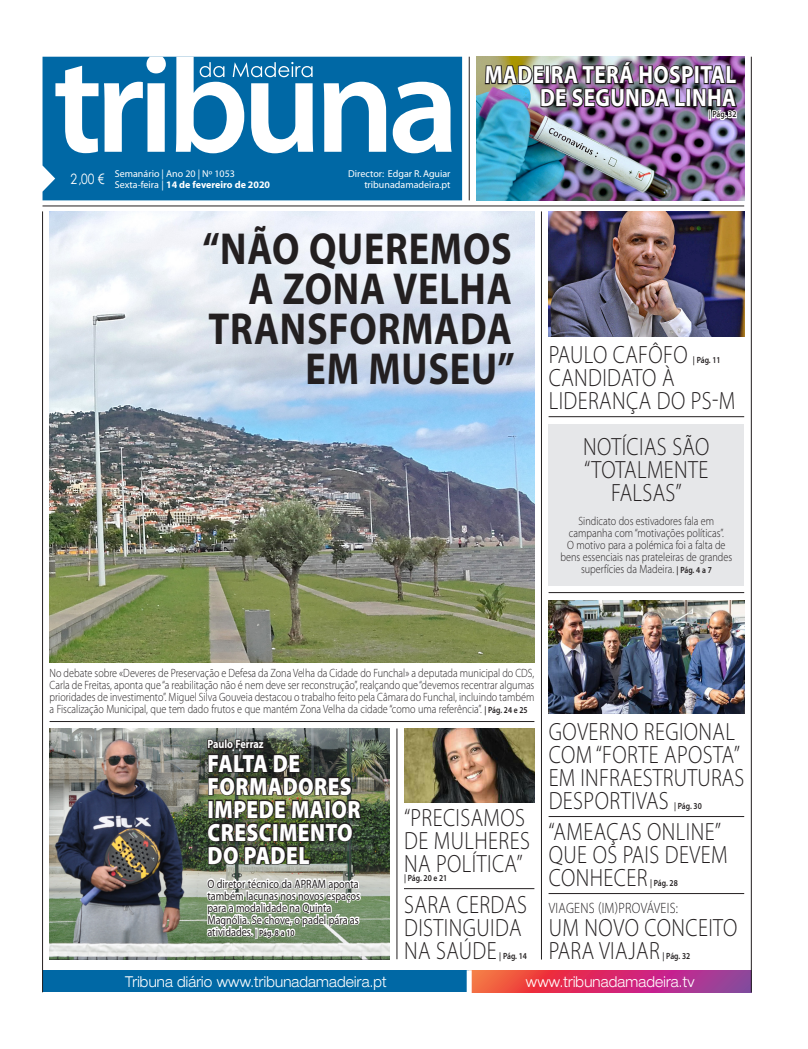
<style>
.page{position:relative;width:808px;height:1049px;background:#fff}
.page>*{position:absolute;margin:0;border:0;box-sizing:border-box;transform-origin:0 0}
._2-titulo_secundario{font:700 45px/40px "Myriad Pro";letter-spacing:.02em;color:#231f20;text-align:right;scale:.85 1}
._2-titulo_secundario-2{font:300 25px/23px "Myriad Pro";letter-spacing:.02em;color:#231f20;scale:.85 1}
._2-titulo_secundario-3{font:900 25px/23px "Myriad Pro";letter-spacing:.02em;color:#fff;scale:.85 1}
._2-titulo_secundario-4{font:700 25px "Myriad Pro";letter-spacing:.02em;color:#fff;scale:.85 1}
._1-titulo_semibold{font:300 expanded 15px "Helvetica Neue LT Std";letter-spacing:.015em;color:#fff;scale:.85 1}
._2-titulo_secundario-5{font:300 15px "Myriad Pro";letter-spacing:.02em;color:#231f20;scale:.85 1}
.t1{font:14.3px "Century Gothic";color:#fff;scale:.84 1}
._2-titulo_secundario-6{font:300 12px/12px "Myriad Pro";color:#231f20;text-align:justify;scale:.85 1}
._2-titulo_secundario-7{font:12px/12px "Myriad Pro";color:#231f20;scale:.85 1}
._2-titulo_secundario-8{font:700 12px "Myriad Pro";color:#fff;scale:.85 1}
.t2{font:10px "Myriad";color:#fff}
.t3{font:700 10px "Myriad";color:#fff}
._2-titulo_secundario-9{font:600 9px "Myriad Pro";color:#231f20;scale:.85 1}
.s1{font-weight:400}
.s2{font-weight:600;font-size:9px}
</style>
<div class="page">
<img style="left:50px;top:728px;width:340px;height:231px">
<div style="left:43px;top:970px;width:427px;height:22px;background:#0068a5"></div>
<svg style="left:472px;top:970px;width:279px;height:22px;background:#cf386b"></svg>
<div style="left:467px;top:970px;width:5px;height:37px;background:#fff"></div>
<div style="left:43px;top:57px;width:419px;height:143px;background:#0068a5"></div>
<hr style="left:751px;top:57px;width:1px;height:935px;background:#231f20">
<hr style="left:549px;top:416px;width:195px;height:1px;background:#231f20">
<hr style="left:549px;top:592px;width:195px;height:1px;background:#231f20">
<hr style="left:549px;top:816px;width:195px;height:1px;background:#231f20">
<hr style="left:404px;top:888px;width:130px;height:1px;background:#231f20">
<hr style="left:549px;top:893px;width:195px;height:1px;background:#231f20">
<hr style="left:397px;top:728px;width:1px;height:231px;background:#231f20">
<hr style="left:50px;top:721px;width:484px;height:1px;background:#231f20">
<hr style="left:541px;top:211px;width:1px;height:748px;background:#231f20">
<hr style="left:469px;top:57px;width:1px;height:143px;background:#231f20">
<hr style="left:43px;top:206px;width:701px;height:1px;background:#231f20">
<svg style="left:55px;top:57px;width:397px;height:96px;fill:#0068a5"></svg>
<svg style="left:200px;top:62px;width:24px;height:15px"></svg>
<svg style="left:233px;top:62px;width:80px;height:15px"></svg>
<hr style="left:42px;top:211px;width:1px;height:781px;background:#231f20">
<img style="left:476px;top:57px;width:268px;height:143px">
<img style="left:206px;top:728px;width:157px;height:232px">
<img style="left:484px;top:56px;width:254px;height:75px">
<img style="left:404px;top:728px;width:130px;height:74px">
<img style="left:549px;top:600px;width:195px;height:113px">
<img style="left:549px;top:211px;width:195px;height:126px">
<img style="left:50px;top:211px;width:484px;height:451px">
<div style="left:549px;top:424px;width:195px;height:161px;background:#e6e7e9"></div>
<p class="t2" style="left:115px;top:168px;width:122px">Semanário | Ano 20 | Nº 1053</p>
<p class="t3" style="left:115px;top:179px;width:157px"><span class="s1">Sexta-feira |</span> 14 de fevereiro de 2020</p>
<p class="t1" style="left:71px;top:170px;width:42px">2 ,00 €</p>
<p class="t2" style="left:348px;top:168px;width:104px">Director: Edgar R. Aguiar</p>
<p class="t2" style="left:364px;top:179px;width:88px">tribunadamadeira.pt</p>
<p class="_2-titulo_secundario-4" style="left:485px;top:59px;width:297px">MADEIRA TERÁ HOSPITAL</p>
<p class="_2-titulo_secundario-4" style="left:540px;top:82px;width:232px">DE SEGUNDA LINHA</p>
<p class="_2-titulo_secundario-9" style="left:709px;top:108px;width:34px">| Pág. 32</p>
<p class="_2-titulo_secundario" style="left:202px;top:227px;width:365px">“NÃO QUEREMOS</p>
<p class="_2-titulo_secundario" style="left:209px;top:267px;width:358px">A ZONA VELHA<br>TRANSFORMADA</p>
<p class="_2-titulo_secundario" style="left:306px;top:347px;width:248px">EM MUSEU”</p>
<p class="_2-titulo_secundario-2" style="left:549px;top:343px;width:165px">Paulo Cafôfo</p>
<p class="_2-titulo_secundario-9" style="left:693px;top:354px;width:34px">| Pág. 11</p>
<p class="_2-titulo_secundario-2" style="left:549px;top:366px;width:218px">candidato à liderança do PS-M</p>
<p class="_2-titulo_secundario-2" style="left:583px;top:435px;width:150px;text-align:center">N otícias são “totalmente falsas”</p>
<p class="_2-titulo_secundario-6" style="left:560px;top:515px;width:203px;text-align:center">Sindicato dos estivadores fala em campanha com “motivações políticas”.<br>O motivo para a polémica foi a falta de bens essenciais nas prateleiras de grandes superfícies da Madeira. <span class="s2">| Pág. 4 a 7</span></p>
<p class="_2-titulo_secundario-6" style="left:50px;top:667px;width:572px">No debate sobre «Deveres de Preservação e Defesa da Zona Velha da Cidade do Funchal» a deputada municipal do CDS, Carla de Freitas, aponta que “a reabilitação não é nem deve ser reconstrução”, realçando que “devemos recentrar algumas prioridades de investimento”. Miguel Silva Gouveia destacou o trabalho feito pela Câmara do Funchal, incluindo também a Fiscalização Municipal, que tem dado frutos e que mantém Zona Velha da cidade “como uma referência”. <span class="s2">| Pág. 24 e 25</span></p>
<p class="_2-titulo_secundario-8" style="left:207px;top:737px;width:68px">PAULO FERRAZ</p>
<p class="_2-titulo_secundario-3" style="left:208px;top:750px;width:171px">FALTA DE<br>FORMADORES</p>
<p class="_2-titulo_secundario-3" style="left:208px;top:796px;width:181px">IMPEDE MAIOR<br>CRESCIMENTO</p>
<p class="_2-titulo_secundario-3" style="left:208px;top:842px;width:121px">DO PADEL</p>
<p class="_2-titulo_secundario-7" style="left:207px;top:877px;width:181px">O diretor técnico da APRAM aponta também lacunas nos novos espaços para a modalidade na Quinta<br>Magnólia. Se chove, o padel pára as atividades. <span class="s2">| Pág. 8 a 10</span></p>
<p class="_2-titulo_secundario-2" style="left:404px;top:806px;width:150px">“Precisamos de mulheres na política”</p>
<p class="_2-titulo_secundario-9" style="left:404px;top:873px;width:53px">| Pág. 20 e 21</p>
<p class="_2-titulo_secundario-2" style="left:404px;top:893px;width:146px">Sara Cerdas distinguida na Saúde</p>
<p class="_2-titulo_secundario-9" style="left:499px;top:950px;width:34px">| Pág. 14</p>
<p class="_2-titulo_secundario-2" style="left:549px;top:719px;width:232px">Governo Regional com “forte aposta” em infraestruturas desportivas</p>
<p class="_2-titulo_secundario-9" style="left:674px;top:800px;width:34px">| Pág. 30</p>
<p class="_2-titulo_secundario-2" style="left:549px;top:820px;width:212px">“Ameaças online” que os pais devem conhecer</p>
<p class="_2-titulo_secundario-9" style="left:650px;top:878px;width:34px">| Pág. 28</p>
<p class="_2-titulo_secundario-5" style="left:549px;top:899px;width:154px">Viagens (im)prováveis:</p>
<p class="_2-titulo_secundario-2" style="left:549px;top:916px;width:223px">um novo conceito para viajar</p>
<p class="_2-titulo_secundario-9" style="left:662px;top:950px;width:34px">| Pág. 32</p>
<p class="_1-titulo_semibold" style="left:125px;top:972px;width:309px">Tribuna diário www.tribunadamadeira.pt</p>
<p class="_1-titulo_semibold" style="left:526px;top:972px;width:200px">www.tribunadamadeira.tv</p>
</div>
